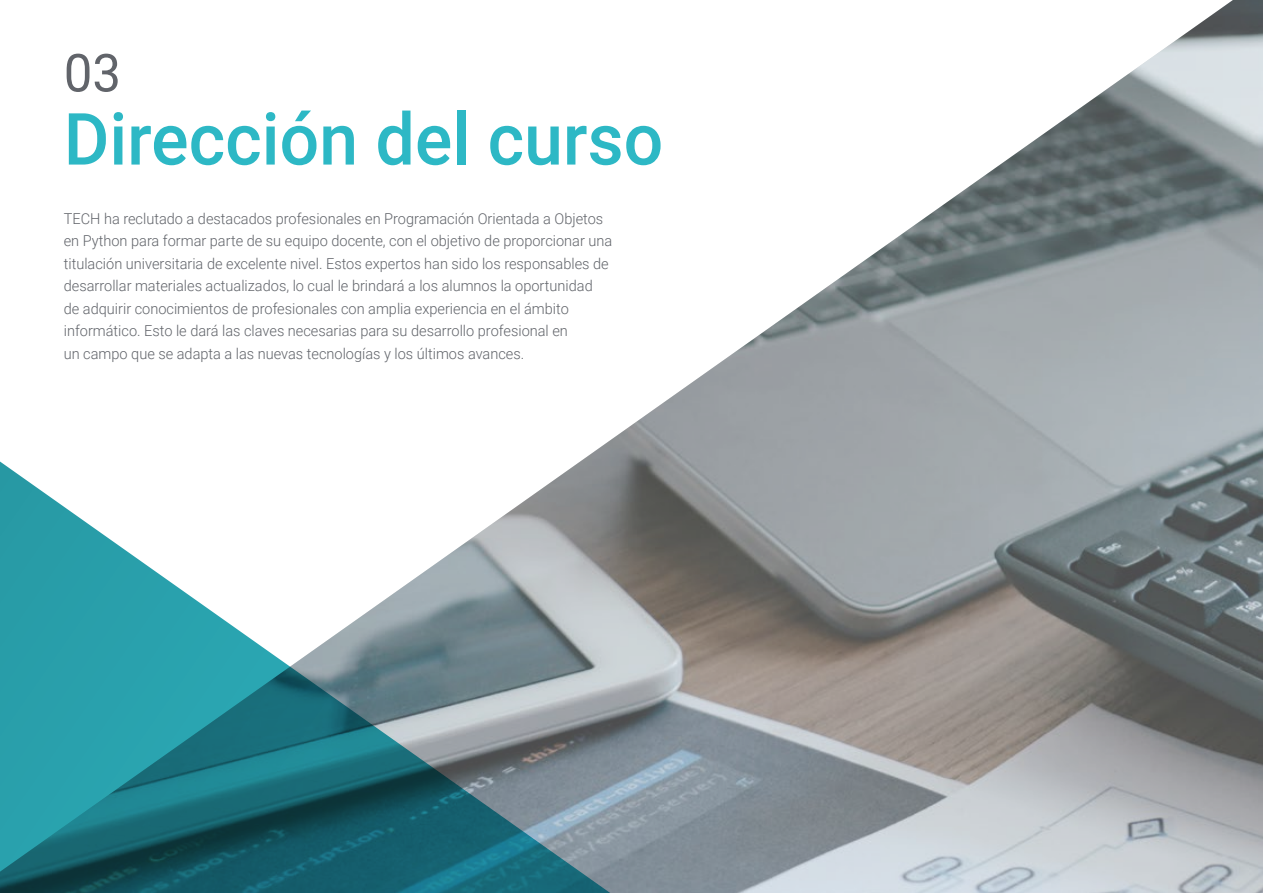
<style>
.page{position:relative;width:1263px;height:893px;background:#fff}
.page>*{position:absolute;margin:0;border:0;box-sizing:border-box;transform-origin:0 0}
.t1{font:500 72px "Roboto";color:#2db8c5}
.t2{font:52.5px "Roboto";color:#61646a}
.t3{font:300 15px/22.5px "Roboto";color:#61646a}
</style>
<div class="page">
<img style="left:602px;top:0;width:661px;height:893px">
<svg style="left:0;top:446px;width:640px;height:447px"></svg>
<h2 class="t2" style="left:64px;top:36px;width:59px">03</h2>
<h1 class="t1" style="left:64px;top:89px;width:601px">Dirección del curso</h1>
<p class="t3" style="left:64px;top:207px;width:550px">TECH ha reclutado a destacados profesionales en Programación Orientada a Objetos en Python para formar parte de su equipo docente, con el objetivo de proporcionar una titulación universitaria de excelente nivel. Estos expertos han sido los responsables de desarrollar materiales actualizados, lo cual le brindará a los alumnos la oportunidad<br>de adquirir conocimientos de profesionales con amplia experiencia en el ámbito informático. Esto le dará las claves necesarias para su desarrollo profesional en<br>un campo que se adapta a las nuevas tecnologías y los últimos avances.</p>
</div>
